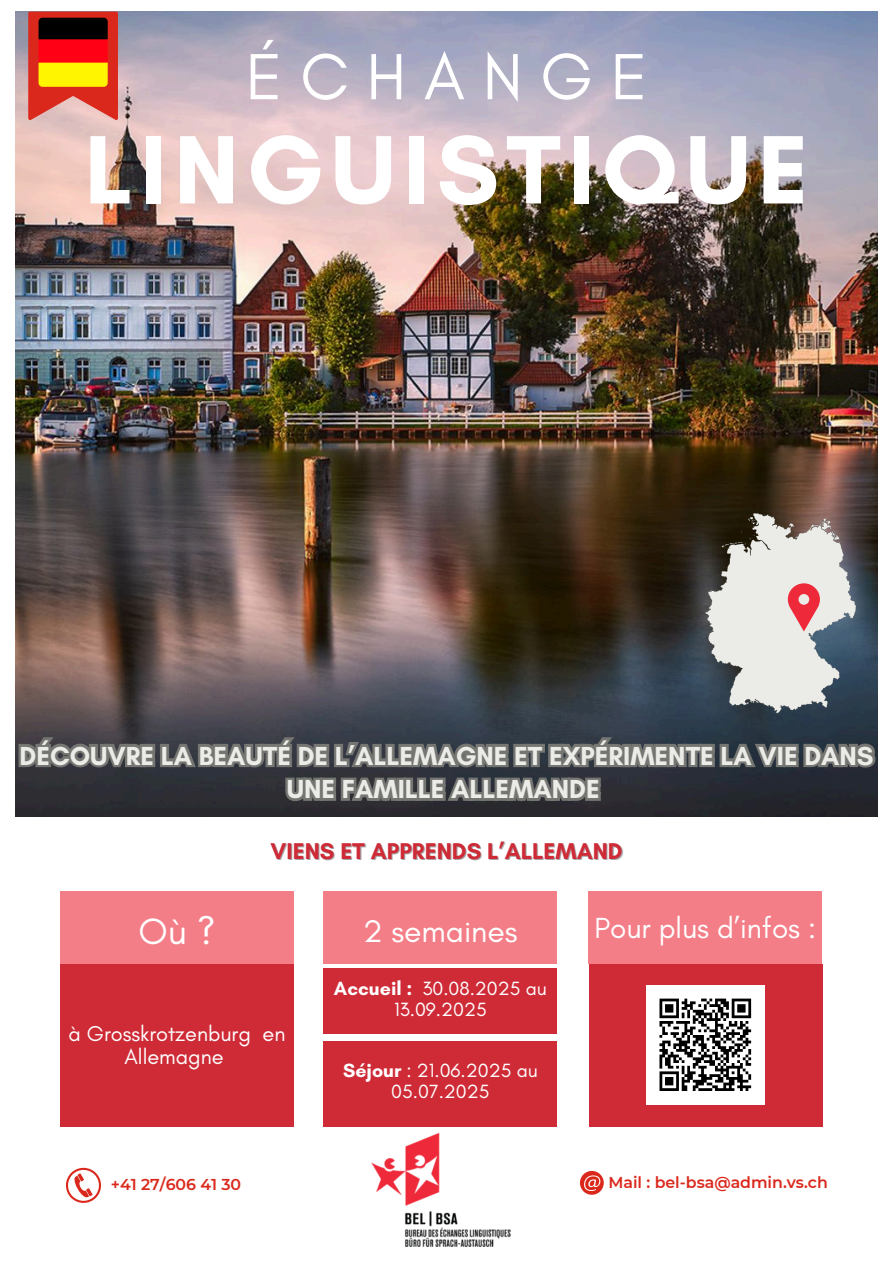
<style>
.page{position:relative;width:893px;height:1263px;background:#fff}
.page>*{position:absolute;margin:0;border:0;box-sizing:border-box;transform-origin:0 0}
.t1{font:700 99px "Glacial Indifference";letter-spacing:.075em;color:#fff}
.t2{font:66.45px "Glacial Indifference";letter-spacing:.265em;color:#fff}
.t3{font:37.12px "Glacial Indifference";color:#fff}
.t4{font:31.88px "Glacial Indifference";color:#fff}
.t5{font:29.62px "Glacial Indifference";color:#fff}
.t6{font:700 26.55px/33.8px "Glacial Indifference";color:#ebece8;text-align:center}
.t7{font:700 23.25px "Glacial Indifference";color:#ce2b37}
.t8{font:21.75px/23.1px "Glacial Indifference";color:#fff;text-align:center}
.t9{font:19.5px/20.9px "Glacial Indifference";color:#fff;text-align:center}
.t10{font:600 15.75px "Montserrat";color:#da291c}
.s1{font-weight:700}
</style>
<div class="page">
<img style="left:15px;top:12px;width:863px;height:805px">
<svg style="left:580px;top:1171px;width:23px;height:23px"></svg>
<div style="left:60px;top:964px;width:234px;height:162px;background:#ce2b37"></div>
<div style="left:60px;top:891px;width:234px;height:73px;background:#f47e88"></div>
<div style="left:324px;top:891px;width:233px;height:73px;background:#f47e88"></div>
<div style="left:589px;top:891px;width:233px;height:73px;background:#f47e88"></div>
<div style="left:589px;top:964px;width:233px;height:162px;background:#ce2b37"></div>
<svg style="left:28px;top:12px;width:90px;height:108px;background:#db4a3f"></svg>
<img style="left:39px;top:18px;width:69px;height:69px;border-radius:4px">
<img style="left:371px;top:1132px;width:140px;height:115px">
<svg style="left:66px;top:1168px;width:35px;height:35px"></svg>
<svg style="left:705px;top:513px;width:151px;height:200px;background:#aeaaaa"></svg>
<svg style="left:16px;top:729px;width:862px;height:82px;background:#45484c"></svg>
<div style="left:324px;top:969px;width:233px;height:65px;background:#ce2b37"></div>
<div style="left:324px;top:1041px;width:233px;height:85px;background:#ce2b37"></div>
<img style="left:646px;top:986px;width:118px;height:118px">
<h1 class="t2" style="left:246px;top:36px;width:403px">ÉCHANGE</h1>
<h2 class="t1" style="left:85px;top:109px;width:725px">LINGUISTIQUE</h2>
<p class="t6" style="left:20px;top:738px;width:855px">DÉCOUVRE LA BEAUTÉ DE L’ALLEMAGNE ET EXPÉRIMENTE LA VIE DANS<br>UNE FAMILLE ALLEMANDE</p>
<p class="t3" style="left:138px;top:908px;width:78px">Où ?</p>
<h3 class="t7" style="left:270px;top:837px;width:354px">VIENS ET APPRENDS L’ALLEMAND</h3>
<p class="t4" style="left:363px;top:911px;width:156px">2 semaines</p>
<p class="t9" style="left:334px;top:977px;width:214px"><span class="s1">Accueil :</span> 30.08.2025 au<br>13.09.2025</p>
<p class="t5" style="left:594px;top:910px;width:223px">Pour plus d’infos :</p>
<p class="t8" style="left:69px;top:1022px;width:218px">à Grosskrotzenburg en<br>Allemagne</p>
<h4 class="t9" style="left:343px;top:1060px;width:196px"><span class="s1">Séjour</span> : 21.06.2025 au<br>05.07.2025</h4>
<h5 class="t10" style="left:111px;top:1175px;width:132px">+41 27/606 41 30</h5>
<h6 class="t10" style="left:608px;top:1172px;width:221px">Mail : bel-bsa@admin.vs.ch</h6>
</div>
